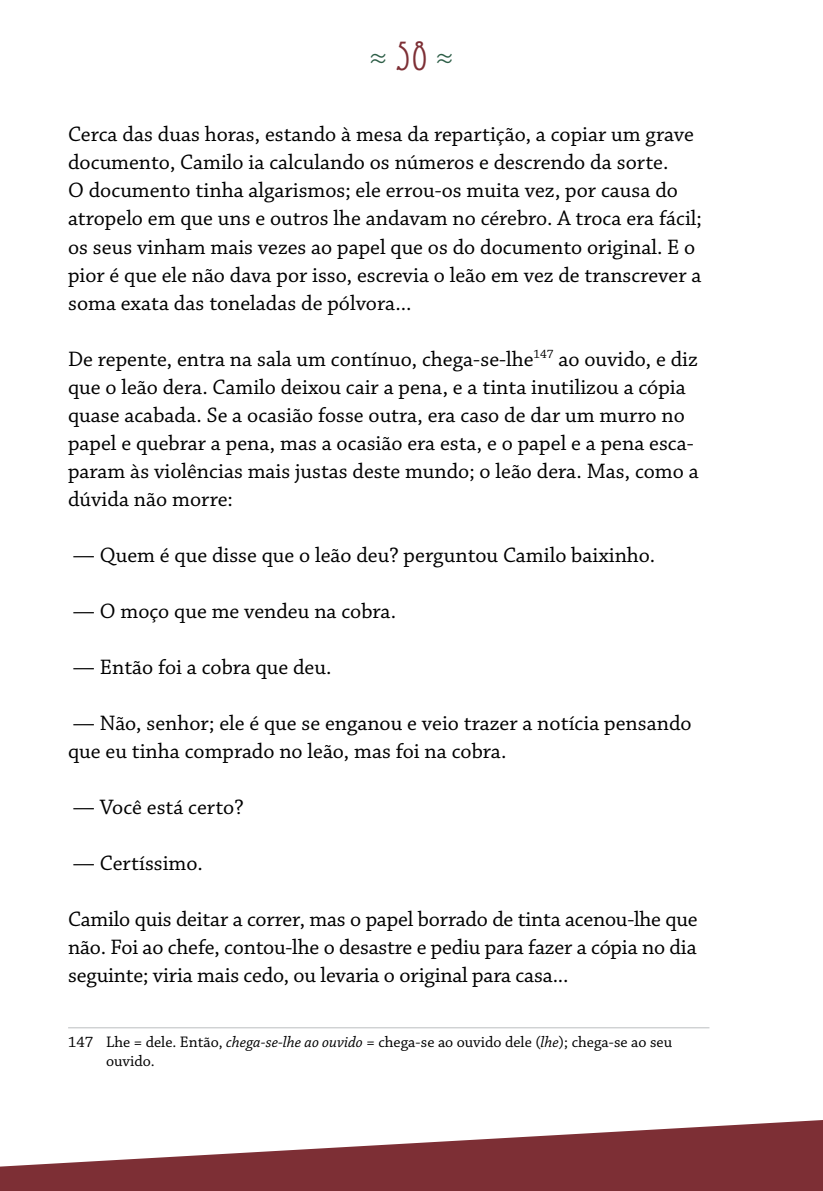
<style>
.page{position:relative;width:823px;height:1191px;background:#fff}
.page>*{position:absolute;margin:0;border:0;box-sizing:border-box;transform-origin:0 0}
.t1{font:40px "Eccentric Std";color:#2c5d46}
.t2{font:22px/28px "Chaparral Pro";color:#000}
.t3{font:16px/19.2px "Chaparral Pro";color:#000}
.s1{color:#7d2f35}
.s2{font-style:italic}
</style>
<div class="page">
<svg style="left:0;top:1120px;width:822px;height:71px;fill:#7d2f35"></svg>
<hr style="left:68px;top:1027px;width:641px;height:1px;background:#bcbec0">
<h1 class="t1" style="left:369px;top:33px;width:85px">≈<span class="s1">58</span>≈</h1>
<p class="t2" style="left:68px;top:121px;width:635px">Cerca das duas horas, estando à mesa da repartição, a copiar um grave documento, Camilo ia calculando os números e descrendo da sorte.<br>O documento tinha algarismos; ele errou-os muita vez, por causa do atropelo em que uns e outros lhe andavam no cérebro. A troca era fácil; os seus vinham mais vezes ao papel que os do documento original. E o pior é que ele não dava por isso, escrevia o leão em vez de transcrever a soma exata das toneladas de pólvora...</p>
<p class="t2" style="left:68px;top:345px;width:631px">De repente, entra na sala um contínuo, chega-se-lhe<sup>147</sup> ao ouvido, e diz que o leão dera. Camilo deixou cair a pena, e a tinta inutilizou a cópia quase acabada. Se a ocasião fosse outra, era caso de dar um murro no papel e quebrar a pena, mas a ocasião era esta, e o papel e a pena esca&shy;param às violências mais justas deste mundo; o leão dera. Mas, como a dúvida não morre:</p>
<p class="t2" style="left:73px;top:541px;width:583px">— Quem é que disse que o leão deu? perguntou Camilo baixinho.</p>
<p class="t2" style="left:73px;top:597px;width:324px">— O moço que me vendeu na cobra.</p>
<p class="t2" style="left:73px;top:653px;width:260px">— Então foi a cobra que deu.</p>
<p class="t2" style="left:68px;top:709px;width:624px">— Não, senhor; ele é que se enganou e veio trazer a notícia pensando que eu tinha comprado no leão, mas foi na cobra.</p>
<p class="t2" style="left:73px;top:793px;width:172px">— Você está certo?</p>
<p class="t2" style="left:73px;top:849px;width:131px">— Certíssimo.</p>
<p class="t2" style="left:68px;top:905px;width:630px;text-align:justify">Camilo quis deitar a correr, mas o papel borrado de tinta acenou-lhe que não. Foi ao chefe, contou-lhe o desastre e pediu para fazer a cópia no dia seguinte; viria mais cedo, ou levaria o original para casa...</p>
<p class="t3" style="left:106px;top:1033px;width:567px;text-indent:-38px">147 Lhe = dele. Então, <span class="s2">chega-se-lhe ao ouvido</span> = chega-se ao ouvido dele (<span class="s2">lhe</span>); chega-se ao seu ouvido.</p>
</div>
